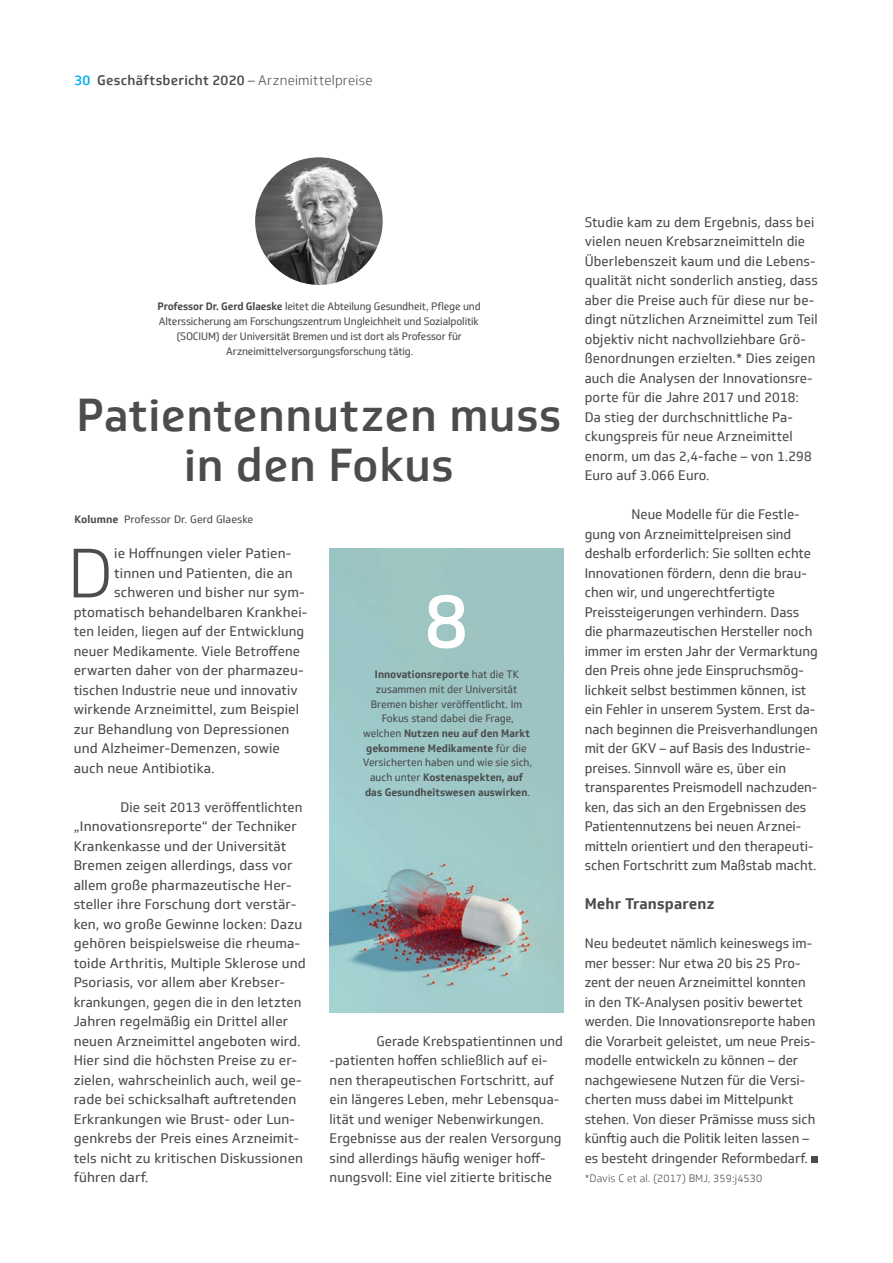
<style>
.page{position:relative;width:893px;height:1263px;background:#fff}
.page>*{position:absolute;margin:0;border:0;box-sizing:border-box;transform-origin:0 0}
.t1{font:500 75px "Soleto TK";color:#fff}
.t2{font:300 68.25px "Soleto TK";color:#4b4c4d}
.t3{font:500 45px/49.5px "Soleto TK Headline";letter-spacing:.015em;color:#4b4c4d;text-align:center}
.t4{font:700 15px "Soleto TK";letter-spacing:.01em;color:#4b4c4d}
.t5{font:13.5px/19.5px "Soleto TK";letter-spacing:.01em;color:#4b4c4d}
.t6{font:500 13.5px "Soleto TK Headline";letter-spacing:.015em;color:#4b4c4d}
.t7{font:10.5px/14.7px "Soleto TK";color:#4b4c4d;text-align:center}
.t8{font:10.5px/14.7px "Soleto TK Headline";letter-spacing:-.01em;color:#4b4c4d;text-align:center}
.t9{font:300 10.5px "Soleto TK";letter-spacing:.01em;color:#4b4c4d}
.t10{font:700 10.5px "Soleto TK";color:#4b4c4d}
.s1{color:#00aeef}
.s2{font-weight:300}
.s3{font-family:"Soleto TK";font-weight:300}
.s4{font-weight:700}
.s5{font-weight:400}
</style>
<div class="page">
<hr style="left:892px;top:0;width:1px;height:1263px;background:#ebec86">
<img style="left:330px;top:549px;width:233px;height:464px">
<img style="left:255px;top:157px;width:128px;height:128px;border-radius:63px">
<div style="left:811px;top:1156px;width:7px;height:7px;background:#4b4c4d"></div>
<p class="t6" style="left:74px;top:72px;width:300px"><span class="s1">30</span> Geschäftsbericht 2020 <span class="s2">–</span> <span class="s3">Arzneimittelpreise</span></p>
<p class="t8" style="left:158px;top:299px;width:325px"><span class="s4">Professor Dr. Gerd Glaeske</span> leitet die Abteilung Gesundheit, Pflege und Alterssicherung am Forschungszentrum Ungleichheit und Sozialpolitik (SOCIUM) der Universität Bremen und ist dort als Professor für Arzneimittelversorgungsforschung tätig.</p>
<h2 class="t3" style="left:77px;top:391px;width:486px">Patientennutzen muss in den Fokus</h2>
<p class="t7" style="left:74px;top:512px;width:180px"><span class="s4">Kolumne</span> Professor Dr. Gerd Glaeske</p>
<p class="t2" style="left:67px;top:533px;width:48px">D</p>
<p class="t5" style="left:114px;top:544px;width:179px">ie Hoffnungen vieler Patien-</p>
<p class="t5" style="left:114px;top:563px;width:180px">tinnen und Patienten, die an</p>
<p class="t5" style="left:114px;top:583px;width:192px">schweren und bisher nur sym-</p>
<p class="t5" style="left:74px;top:602px;width:235px">ptomatisch behandelbaren Krankhei-</p>
<p class="t5" style="left:74px;top:622px;width:232px">ten leiden, liegen auf der Entwicklung</p>
<p class="t5" style="left:74px;top:641px;width:228px">neuer Medikamente. Viele Betroffene</p>
<p class="t5" style="left:74px;top:661px;width:231px">erwarten daher von der pharmazeu-</p>
<p class="t5" style="left:74px;top:680px;width:226px">tischen Industrie neue und innovativ</p>
<p class="t5" style="left:74px;top:700px;width:227px">wirkende Arzneimittel, zum Beispiel</p>
<p class="t5" style="left:74px;top:719px;width:217px">zur Behandlung von Depressionen</p>
<p class="t5" style="left:74px;top:739px;width:208px">und Alzheimer-Demenzen, sowie</p>
<p class="t5" style="left:74px;top:758px;width:143px">auch neue Antibiotika.</p>
<p class="t5" style="left:74px;top:797px;width:234px;text-indent:47px">Die seit 2013 veröffentlichten „Innovationsreporte“ der Techniker Krankenkasse und der Universität Bremen zeigen allerdings, dass vor allem große pharmazeutische Her&shy;steller ihre Forschung dort verstär&shy;ken, wo große Gewinne locken: Dazu gehören beispielsweise die rheuma&shy;toide Arthritis, Multiple Sklerose und Psoriasis, vor allem aber Krebser&shy;krankungen, gegen die in den letzten Jahren regelmäßig ein Drittel aller neuen Arzneimittel angeboten wird.<br>Hier sind die höchsten Preise zu er&shy;zielen, wahrscheinlich auch, weil ge&shy;rade bei schicksalhaft auftretenden Erkrankungen wie Brust- oder Lun&shy;genkrebs der Preis eines Arzneimit&shy;tels nicht zu kritischen Diskussionen führen darf.</p>
<h3 class="t1" style="left:424px;top:574px;width:45px">8</h3>
<h3 class="t7" style="left:363px;top:682px;width:171px">zusammen mit der Universität<br>Bremen bisher veröffentlicht. Im<br>Fokus stand dabei die Frage, welchen <span class="s4">Nutzen neu auf den Markt gekommene Medikamente</span> für die<br>Versicherten haben und wie sie sich, auch unter <span class="s4">Kostenaspekten, auf das Gesundheitswesen auswirken</span>.</h3>
<h3 class="t10" style="left:375px;top:668px;width:145px">Innovationsreporte <span class="s5">hat die TK</span></h3>
<p class="t5" style="left:330px;top:1031px;width:235px;text-indent:47px">Gerade Krebspatientinnen und -patienten hoffen schließlich auf ei&shy;nen therapeutischen Fortschritt, auf ein längeres Leben, mehr Lebensqua&shy;lität und weniger Nebenwirkungen.<br>Ergebnisse aus der realen Versorgung sind allerdings häufig weniger hoff&shy;nungsvoll: Eine viel zitierte britische</p>
<p class="t5" style="left:585px;top:212px;width:235px">Studie kam zu dem Ergebnis, dass bei vielen neuen Krebsarzneimitteln die Überlebenszeit kaum und die Lebens&shy;qualität nicht sonderlich anstieg, dass aber die Preise auch für diese nur be&shy;dingt nützlichen Arzneimittel zum Teil objektiv nicht nachvollziehbare Grö&shy;ßenordnungen erzielten.* Dies zeigen auch die Analysen der Innovationsre&shy;porte für die Jahre 2017 und 2018:<br>Da stieg der durchschnittliche Pa&shy;ckungspreis für neue Arzneimittel enorm, um das 2,4-fache – von 1.298<br>Euro auf 3.066 Euro.</p>
<p class="t5" style="left:585px;top:505px;width:235px;text-indent:47px">Neue Modelle für die Festle&shy;gung von Arzneimittelpreisen sind deshalb erforderlich: Sie sollten echte Innovationen fördern, denn die brau&shy;chen wir, und ungerechtfertigte Preissteigerungen verhindern. Dass die pharmazeutischen Hersteller noch immer im ersten Jahr der Vermarktung den Preis ohne jede Einspruchsmög&shy;lichkeit selbst bestimmen können, ist ein Fehler in unserem System. Erst da&shy;nach beginnen die Preisverhandlungen mit der GKV – auf Basis des Industrie&shy;preises. Sinnvoll wäre es, über ein transparentes Preismodell nachzuden&shy;ken, das sich an den Ergebnissen des Patientennutzens bei neuen Arznei&shy;mitteln orientiert und den therapeuti&shy;schen Fortschritt zum Maßstab macht.</p>
<p class="t4" style="left:585px;top:895px;width:131px">Mehr Transparenz</p>
<p class="t5" style="left:585px;top:934px;width:232px">Neu bedeutet nämlich keineswegs im&shy;mer besser: Nur etwa 20 bis 25 Pro&shy;zent der neuen Arzneimittel konnten in den TK-Analysen positiv bewertet werden. Die Innovationsreporte haben die Vorarbeit geleistet, um neue Preis&shy;modelle entwickeln zu können – der nachgewiesene Nutzen für die Versi&shy;cherten muss dabei im Mittelpunkt stehen. Von dieser Prämisse muss sich künftig auch die Politik leiten lassen – es besteht dringender Reformbedarf.</p>
<p class="t9" style="left:585px;top:1172px;width:179px">*Davis C et al. (2017) BMJ, 359:j4530</p>
</div>
